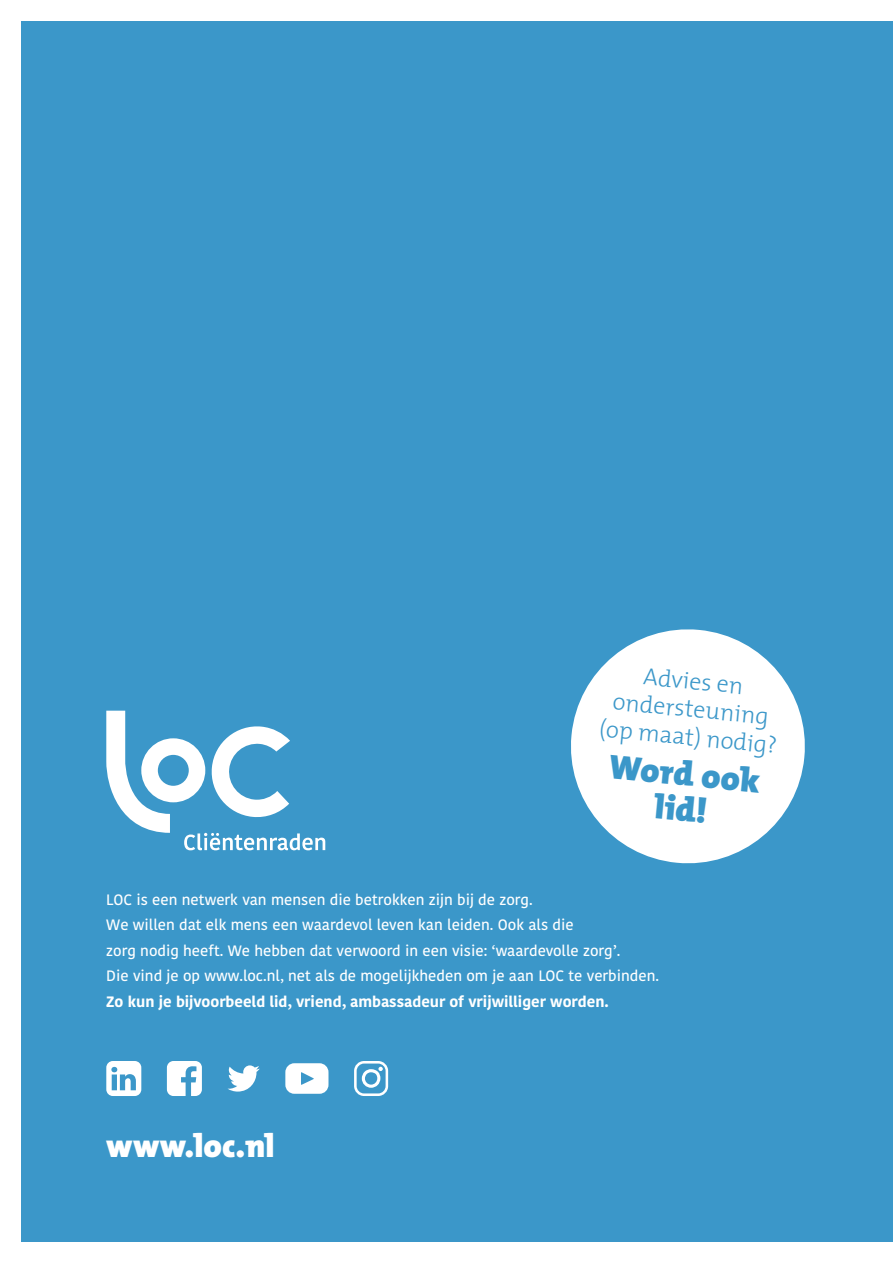
<style>
.page{position:relative;width:893px;height:1263px;background:#fff}
.page>*{position:absolute;margin:0;border:0;box-sizing:border-box;transform-origin:0 0}
.t1{font:800 34.5px/35.5px "T Mix";color:#3b97c9;text-align:center}
.t2{font:800 33px "T Mix";color:#fff}
.t3{font:300 24px/28px "T Mix";color:#3b97c9;text-align:center}
.t4{font:500 15px/25.5px "Kohinoor Bangla";color:#fff}
.t5{font:700 15px "Kohinoor Bangla";color:#fff}
</style>
<div class="page">
<div style="left:21px;top:21px;width:872px;height:1221px;background:#3b97c9"></div>
<svg style="left:571px;top:629px;width:234px;height:235px;fill:#fff"></svg>
<svg style="left:167px;top:1061px;width:35px;height:35px"></svg>
<svg style="left:285px;top:1063px;width:43px;height:31px"></svg>
<svg style="left:227px;top:1065px;width:33px;height:26px"></svg>
<svg style="left:106px;top:1061px;width:35px;height:35px"></svg>
<svg style="left:354px;top:1061px;width:34px;height:35px"></svg>
<svg style="left:106px;top:711px;width:219px;height:139px"></svg>
<p class="t3" style="left:605px;top:658px;width:180px;rotate:5deg">Advies en ondersteuning (op maat) nodig?</p>
<p class="t1" style="left:611px;top:748px;width:153px;rotate:6deg">Word ook lid!</p>
<p class="t4" style="left:106px;top:886px;width:469px">LOC is een netwerk van mensen die betrokken zijn bij de zorg.<br>We willen dat elk mens een waardevol leven kan leiden. Ook als die</p>
<p class="t4" style="left:106px;top:937px;width:516px">zorg nodig heeft. We hebben dat verwoord in een visie: ‘waardevolle zorg’.</p>
<p class="t4" style="left:106px;top:963px;width:554px">Die vind je op www.loc.nl, net als de mogelijkheden om je aan LOC te verbinden.</p>
<p class="t5" style="left:106px;top:988px;width:504px">Zo kun je bijvoorbeeld lid, vriend, ambassadeur of vrijwilliger worden.</p>
<p class="t2" style="left:106px;top:1118px;width:170px">www.loc.nl</p>
</div>
